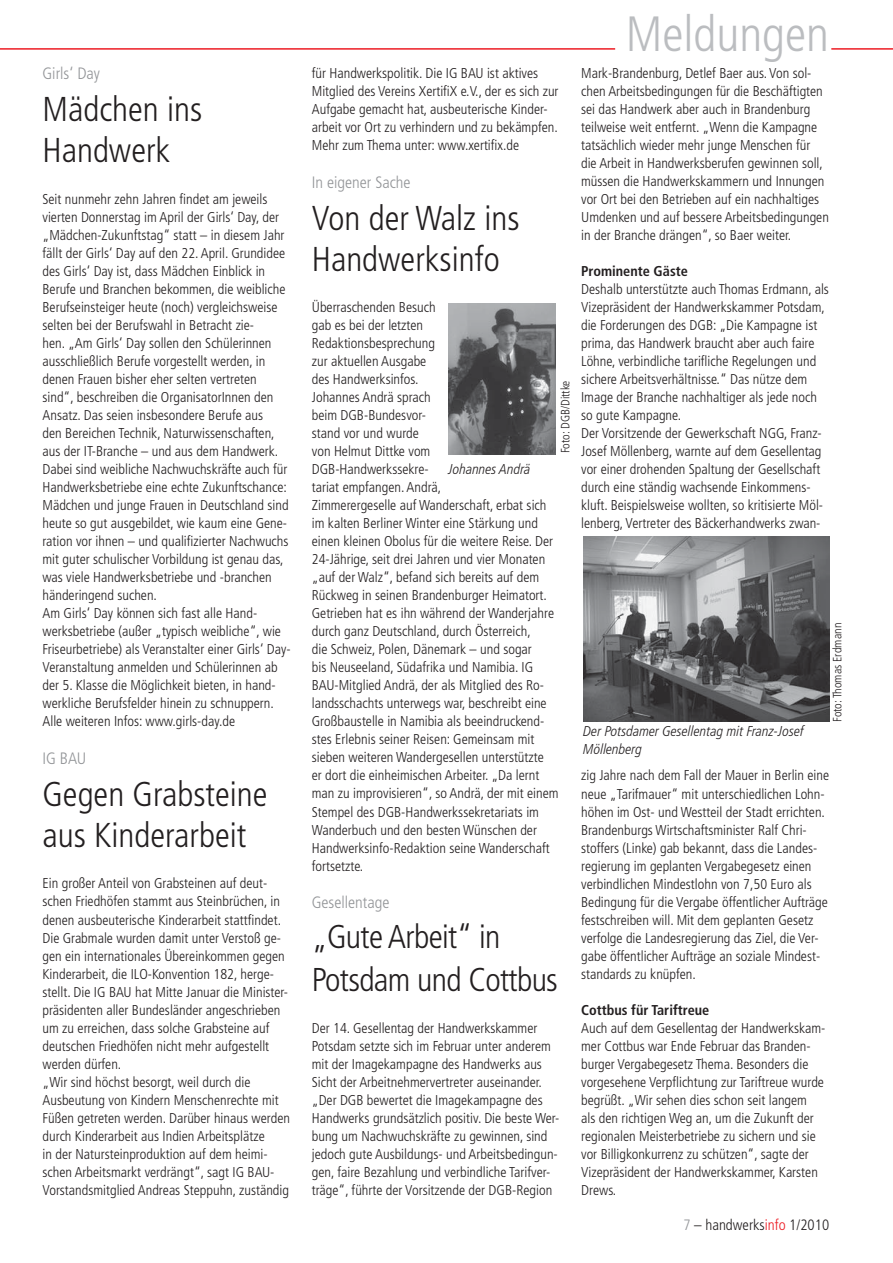
<style>
.page{position:relative;width:893px;height:1263px;background:#fff}
.page>*{position:absolute;margin:0;border:0;box-sizing:border-box;transform-origin:0 0}
.t1{font:300 condensed 49.5px "Frutiger LT Std";color:#bbbdc0}
.t2{font:300 condensed 34.5px/41.4px "Frutiger LT Std";color:#231f20}
.t3{font:300 condensed 33px/43.2px "Frutiger LT Std";letter-spacing:-.02em;color:#231f20}
.t4{font:300 condensed 16.5px "Frutiger LT Std";color:#939598}
.t5{font:300 condensed 15px "Frutiger LT Std";color:#231f20}
.t6{font:300 condensed 14.25px/18px "Frutiger LT Std";color:#231f20}
.t7{font:italic 300 condensed 14.25px/18px "Frutiger LT Pro";color:#231f20}
.t8{font:700 condensed 14.25px "Frutiger LT Std";color:#231f20}
.t9{font:300 condensed 12px "Frutiger LT Std";color:#231f20}
.s1{color:#939598}
.s2{color:#ed1c24}
</style>
<div class="page">
<hr style="left:0;top:48px;width:615px;height:2px;background:#ed1c24">
<hr style="left:831px;top:48px;width:62px;height:2px;background:#ed1c24">
<img style="left:449px;top:304px;width:106px;height:150px">
<img style="left:583px;top:536px;width:247px;height:185px">
<p class="t4" style="left:43px;top:66px;width:59px">Girls‘ Day</p>
<h2 class="t2" style="left:43px;top:90px;width:161px">Mädchen ins<br>Handwerk</h2>
<p class="t6" style="left:43px;top:191px;width:250px">Seit nunmehr zehn Jahren findet am jeweils vierten Donnerstag im April der Girls‘ Day, der „Mädchen-Zukunftstag“ statt – in diesem Jahr fällt der Girls‘ Day auf den 22. April. Grundidee des Girls‘ Day ist, dass Mädchen Einblick in Berufe und Branchen bekommen, die weibliche Berufseinsteiger heute (noch) vergleichsweise selten bei der Berufswahl in Betracht zie-<br>hen. „Am Girls‘ Day sollen den Schülerinnen ausschließlich Berufe vorgestellt werden, in denen Frauen bisher eher selten vertreten sind“, beschreiben die OrganisatorInnen den Ansatz. Das seien insbesondere Berufe aus<br>den Bereichen Technik, Naturwissenschaften, aus der IT-Branche – und aus dem Handwerk.<br>Dabei sind weibliche Nachwuchskräfte auch für Handwerksbetriebe eine echte Zukunftschance:<br>Mädchen und junge Frauen in Deutschland sind heute so gut ausgebildet, wie kaum eine Gene&shy;ration vor ihnen – und qualifizierter Nachwuchs mit guter schulischer Vorbildung ist genau das, was viele Handwerksbetriebe und -branchen händeringend suchen.<br>Am Girls‘ Day können sich fast alle Hand&shy;werksbetriebe (außer „typisch weibliche“, wie Friseurbetriebe) als Veranstalter einer Girls‘ Day-Veranstaltung anmelden und Schülerinnen ab der 5. Klasse die Möglichkeit bieten, in hand&shy;werkliche Berufsfelder hinein zu schnuppern.<br>Alle weiteren Infos: www.girls-day.de</p>
<p class="t4" style="left:43px;top:750px;width:45px">IG BAU</p>
<h2 class="t2" style="left:43px;top:775px;width:226px">Gegen Grabsteine aus Kinderarbeit</h2>
<p class="t6" style="left:43px;top:875px;width:249px">Ein großer Anteil von Grabsteinen auf deut&shy;schen Friedhöfen stammt aus Steinbrüchen, in denen ausbeuterische Kinderarbeit stattfindet.<br>Die Grabmale wurden damit unter Verstoß ge&shy;gen ein internationales Übereinkommen gegen Kinderarbeit, die ILO-Konvention 182, herge&shy;stellt. Die IG BAU hat Mitte Januar die Minister&shy;präsidenten aller Bundesländer angeschrieben um zu erreichen, dass solche Grabsteine auf deutschen Friedhöfen nicht mehr aufgestellt werden dürfen.<br>„Wir sind höchst besorgt, weil durch die Ausbeutung von Kindern Menschenrechte mit Füßen getreten werden. Darüber hinaus werden durch Kinderarbeit aus Indien Arbeitsplätze<br>in der Natursteinproduktion auf dem heimi&shy;schen Arbeitsmarkt verdrängt“, sagt IG BAU-Vorstandsmitglied Andreas Steppuhn, zuständig</p>
<p class="t6" style="left:312px;top:65px;width:248px">für Handwerkspolitik. Die IG BAU ist aktives Mitglied des Vereins XertifiX e.V., der es sich zur Aufgabe gemacht hat, ausbeuterische Kinder&shy;arbeit vor Ort zu verhindern und zu bekämpfen.<br>Mehr zum Thema unter: www.xertifix.de</p>
<p class="t4" style="left:312px;top:174px;width:100px">In eigener Sache</p>
<h2 class="t2" style="left:312px;top:199px;width:209px">Von der Walz ins<br>Handwerksinfo</h2>
<p class="t6" style="left:312px;top:299px;width:248px">Überraschenden Besuch<br>gab es bei der letzten<br>Redaktionsbesprechung<br>zur aktuellen Ausgabe<br>des Handwerksinfos.<br>Johannes Andrä sprach<br>beim DGB-Bundesvor-<br>stand vor und wurde<br>von Helmut Dittke vom<br>DGB-Handwerkssekre-<br>tariat empfangen. Andrä,<br>Zimmerergeselle auf Wanderschaft, erbat sich im kalten Berliner Winter eine Stärkung und einen kleinen Obolus für die weitere Reise. Der 24-Jährige, seit drei Jahren und vier Monaten „auf der Walz“, befand sich bereits auf dem Rückweg in seinen Brandenburger Heimatort.<br>Getrieben hat es ihn während der Wanderjahre durch ganz Deutschland, durch Österreich,<br>die Schweiz, Polen, Dänemark – und sogar<br>bis Neuseeland, Südafrika und Namibia. IG BAU-Mitglied Andrä, der als Mitglied des Ro&shy;landsschachts unterwegs war, beschreibt eine Großbaustelle in Namibia als beeindruckend&shy;stes Erlebnis seiner Reisen: Gemeinsam mit sieben weiteren Wandergesellen unterstützte<br>er dort die einheimischen Arbeiter. „Da lernt man zu improvisieren“, so Andrä, der mit einem Stempel des DGB-Handwerkssekretariats im Wanderbuch und den besten Wünschen der Handwerksinfo-Redaktion seine Wanderschaft fortsetzte.</p>
<p class="t4" style="left:312px;top:894px;width:79px">Gesellentage</p>
<h3 class="t3" style="left:312px;top:917px;width:248px">„Gute Arbeit“ in<br>Potsdam und Cottbus</h3>
<p class="t6" style="left:312px;top:1019px;width:249px">Der 14. Gesellentag der Handwerkskammer Potsdam setzte sich im Februar unter anderem mit der Imagekampagne des Handwerks aus Sicht der Arbeitnehmervertreter auseinander. „Der DGB bewertet die Imagekampagne des Handwerks grundsätzlich positiv. Die beste Wer&shy;bung um Nachwuchskräfte zu gewinnen, sind jedoch gute Ausbildungs- und Arbeitsbedingun&shy;gen, faire Bezahlung und verbindliche Tarifver&shy;träge“, führte der Vorsitzende der DGB-Region</p>
<p class="t9" style="left:559px;top:453px;width:74px;rotate:-90deg">Foto: DGB/Dittke</p>
<p class="t7" style="left:449px;top:461px;width:83px">Johannes Andrä</p>
<h1 class="t1" style="left:626px;top:9px;width:205px">Meldungen</h1>
<p class="t6" style="left:581px;top:65px;width:249px">Mark-Brandenburg, Detlef Baer aus. Von sol&shy;chen Arbeitsbedingungen für die Beschäftigten sei das Handwerk aber auch in Brandenburg teilweise weit entfernt. „Wenn die Kampagne tatsächlich wieder mehr junge Menschen für die Arbeit in Handwerksberufen gewinnen soll, müssen die Handwerkskammern und Innungen vor Ort bei den Betrieben auf ein nachhaltiges Umdenken und auf bessere Arbeitsbedingungen in der Branche drängen“, so Baer weiter.</p>
<p class="t8" style="left:581px;top:265px;width:108px">Prominente Gäste</p>
<p class="t6" style="left:581px;top:281px;width:249px">Deshalb unterstützte auch Thomas Erdmann, als Vizepräsident der Handwerkskammer Potsdam, die Forderungen des DGB: „Die Kampagne ist prima, das Handwerk braucht aber auch faire Löhne, verbindliche tarifliche Regelungen und sichere Arbeitsverhältnisse.“ Das nütze dem Image der Branche nachhaltiger als jede noch so gute Kampagne.<br>Der Vorsitzende der Gewerkschaft NGG, Franz-Josef Möllenberg, warnte auf dem Gesellentag vor einer drohenden Spaltung der Gesellschaft durch eine ständig wachsende Einkommens&shy;kluft. Beispielsweise wollten, so kritisierte Möl&shy;lenberg, Vertreter des Bäckerhandwerks zwan-</p>
<p class="t7" style="left:583px;top:723px;width:222px">Der Potsdamer Gesellentag mit Franz-Josef<br>Möllenberg</p>
<p class="t9" style="left:831px;top:722px;width:100px;rotate:-90deg">Foto: Thomas Erdmann</p>
<p class="t6" style="left:581px;top:767px;width:250px">zig Jahre nach dem Fall der Mauer in Berlin eine neue „Tarifmauer“ mit unterschiedlichen Lohn&shy;höhen im Ost- und Westteil der Stadt errichten.<br>Brandenburgs Wirtschaftsminister Ralf Chri&shy;stoffers (Linke) gab bekannt, dass die Landes&shy;regierung im geplanten Vergabegesetz einen verbindlichen Mindestlohn von 7,50 Euro als Bedingung für die Vergabe öffentlicher Aufträge festschreiben will. Mit dem geplanten Gesetz verfolge die Landesregierung das Ziel, die Ver&shy;gabe öffentlicher Aufträge an soziale Mindest&shy;standards zu knüpfen.</p>
<p class="t8" style="left:581px;top:1003px;width:130px">Cottbus für Tariftreue</p>
<p class="t6" style="left:581px;top:1019px;width:246px">Auch auf dem Gesellentag der Handwerkskam&shy;mer Cottbus war Ende Februar das Branden&shy;burger Vergabegesetz Thema. Besonders die vorgesehene Verpflichtung zur Tariftreue wurde begrüßt. „Wir sehen dies schon seit langem<br>als den richtigen Weg an, um die Zukunft der regionalen Meisterbetriebe zu sichern und sie vor Billigkonkurrenz zu schützen“, sagte der Vizepräsident der Handwerkskammer, Karsten Drews.</p>
<p class="t5" style="left:683px;top:1217px;width:147px"><span class="s1">7</span> – handwerks<span class="s2">info</span> 1/2010</p>
</div>
